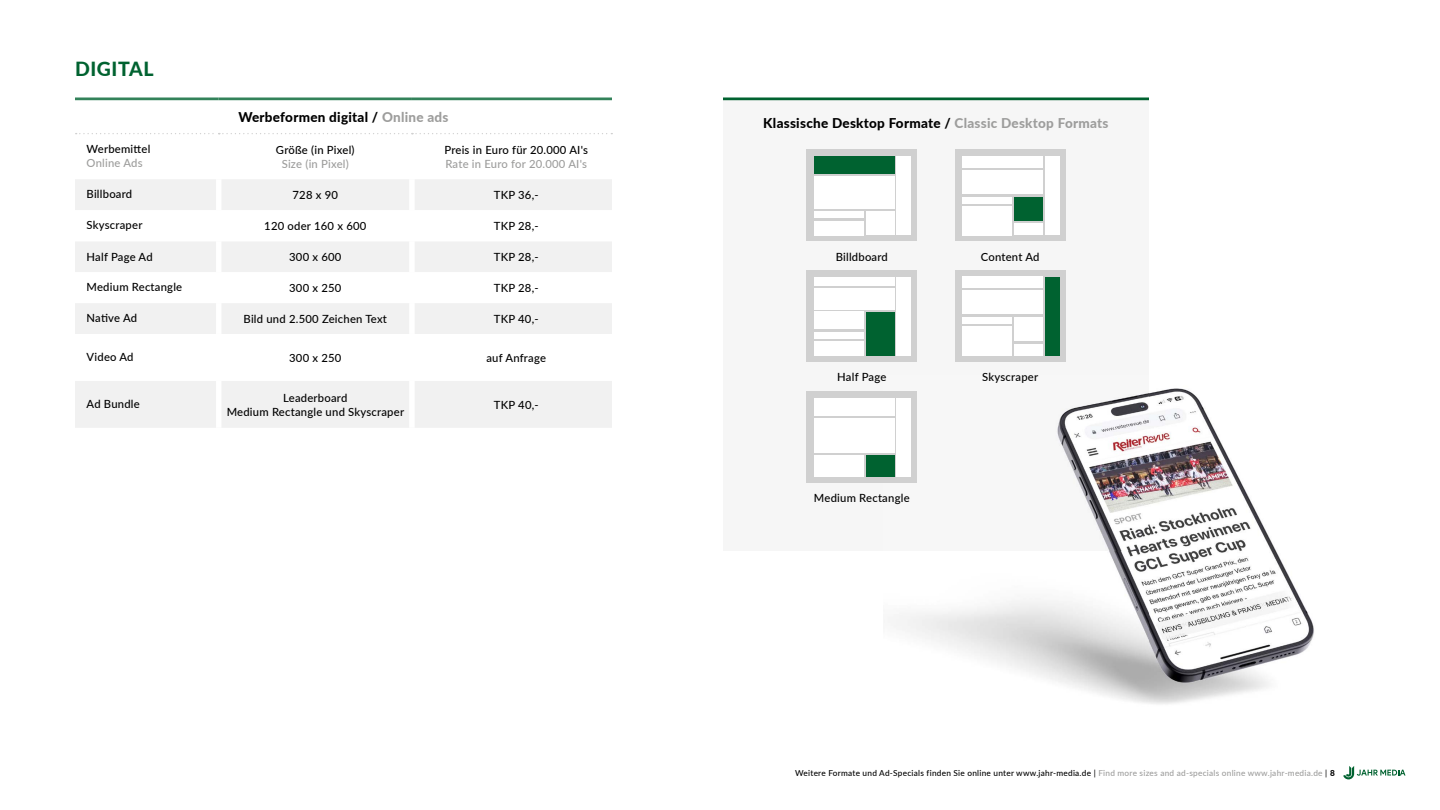
<style>
.page{position:relative;width:1440px;height:810px;background:#fff}
.page>*{position:absolute;margin:0;border:0;box-sizing:border-box;transform-origin:0 0}
.t1{font:800 19.5px "Lato";letter-spacing:.03em;color:#006230}
.t2{font:800 13.5px "Lato";letter-spacing:.02em;color:#000}
.t3{font:500 11.25px/13.5px "Lato";letter-spacing:.02em;color:#000;text-align:center}
.t4{font:500 11.25px "Lato";letter-spacing:.02em;color:#9d9d9c}
.t5{font:500 8.25px "Lato";letter-spacing:.03em;color:#000}
.s1{color:#9d9d9c}
.s2{font-weight:800}
</style>
<div class="page">
<div style="left:723px;top:99px;width:426px;height:451px;background:#f6f6f6"></div>
<div style="left:75px;top:179px;width:537px;height:249px;background:#f1f1f1"></div>
<svg style="left:75px;top:210px;width:537px;height:171px"></svg>
<div style="left:216px;top:179px;width:5px;height:31px;background:#fff"></div>
<div style="left:409px;top:179px;width:6px;height:31px;background:#fff"></div>
<div style="left:216px;top:210px;width:5px;height:31px;background:#fff"></div>
<div style="left:409px;top:210px;width:6px;height:31px;background:#fff"></div>
<div style="left:216px;top:241px;width:5px;height:31px;background:#fff"></div>
<div style="left:409px;top:241px;width:6px;height:31px;background:#fff"></div>
<div style="left:216px;top:272px;width:5px;height:31px;background:#fff"></div>
<div style="left:409px;top:272px;width:6px;height:31px;background:#fff"></div>
<div style="left:216px;top:303px;width:5px;height:31px;background:#fff"></div>
<div style="left:409px;top:303px;width:6px;height:31px;background:#fff"></div>
<div style="left:216px;top:334px;width:5px;height:47px;background:#fff"></div>
<div style="left:409px;top:334px;width:6px;height:47px;background:#fff"></div>
<div style="left:216px;top:381px;width:5px;height:47px;background:#fff"></div>
<div style="left:409px;top:381px;width:6px;height:47px;background:#fff"></div>
<hr style="left:75px;top:98px;width:144px;height:2px;background:#33825a">
<hr style="left:219px;top:98px;width:193px;height:2px;background:#33825a">
<hr style="left:412px;top:98px;width:200px;height:2px;background:#33825a">
<svg style="left:76px;top:133px;width:536px;height:1px"></svg>
<hr style="left:723px;top:97px;width:426px;height:3px;background:#006230">
<img style="left:883px;top:388px;width:431px;height:316px">
<div style="left:807px;top:391px;width:110px;height:91px;background:#d0d0d0"></div>
<div style="left:814px;top:418px;width:80px;height:35px;background:#fff"></div>
<div style="left:814px;top:455px;width:49px;height:22px;background:#fff"></div>
<div style="left:866px;top:455px;width:28px;height:22px;background:#006230"></div>
<div style="left:897px;top:398px;width:14px;height:79px;background:#fff"></div>
<div style="left:814px;top:398px;width:80px;height:18px;background:#fff"></div>
<div style="left:955px;top:270px;width:110px;height:91px;background:#d0d0d0"></div>
<div style="left:963px;top:277px;width:80px;height:11px;background:#fff"></div>
<div style="left:963px;top:291px;width:80px;height:23px;background:#fff"></div>
<div style="left:963px;top:317px;width:49px;height:7px;background:#fff"></div>
<div style="left:963px;top:326px;width:49px;height:29px;background:#fff"></div>
<div style="left:1015px;top:317px;width:28px;height:24px;background:#fff"></div>
<div style="left:1045px;top:277px;width:14px;height:78px;background:#006230"></div>
<div style="left:1015px;top:344px;width:28px;height:11px;background:#fff"></div>
<div style="left:807px;top:270px;width:110px;height:91px;background:#d0d0d0"></div>
<div style="left:814px;top:288px;width:80px;height:21px;background:#fff"></div>
<div style="left:814px;top:332px;width:49px;height:7px;background:#fff"></div>
<div style="left:814px;top:341px;width:49px;height:14px;background:#fff"></div>
<div style="left:814px;top:312px;width:49px;height:17px;background:#fff"></div>
<div style="left:866px;top:312px;width:28px;height:43px;background:#006230"></div>
<div style="left:897px;top:277px;width:14px;height:78px;background:#fff"></div>
<div style="left:814px;top:277px;width:80px;height:9px;background:#fff"></div>
<div style="left:807px;top:150px;width:110px;height:91px;background:#d0d0d0"></div>
<div style="left:814px;top:177px;width:80px;height:32px;background:#fff"></div>
<div style="left:814px;top:211px;width:49px;height:7px;background:#fff"></div>
<div style="left:814px;top:221px;width:49px;height:14px;background:#fff"></div>
<div style="left:866px;top:211px;width:28px;height:24px;background:#fff"></div>
<div style="left:897px;top:156px;width:14px;height:79px;background:#fff"></div>
<div style="left:814px;top:156px;width:80px;height:18px;background:#006230"></div>
<div style="left:955px;top:150px;width:110px;height:91px;background:#d0d0d0"></div>
<div style="left:963px;top:156px;width:80px;height:12px;background:#fff"></div>
<div style="left:963px;top:171px;width:80px;height:23px;background:#fff"></div>
<div style="left:963px;top:197px;width:49px;height:7px;background:#fff"></div>
<div style="left:963px;top:206px;width:49px;height:29px;background:#fff"></div>
<div style="left:1015px;top:197px;width:28px;height:24px;background:#006230"></div>
<div style="left:1045px;top:156px;width:14px;height:79px;background:#fff"></div>
<div style="left:1015px;top:224px;width:28px;height:11px;background:#fff"></div>
<svg style="left:1343px;top:766px;width:63px;height:13px"></svg>
<h1 class="t1" style="left:75px;top:54px;width:80px">DIGITAL</h1>
<p class="t3" style="left:87px;top:142px;width:65px">Werbemittel</p>
<p class="t4" style="left:87px;top:154px;width:58px">Online Ads</p>
<p class="t2" style="left:238px;top:107px;width:212px">Werbeformen digital / <span class="s1">Online ads</span></p>
<p class="t3" style="left:276px;top:143px;width:80px">Größe (in Pixel)</p>
<p class="t4" style="left:282px;top:156px;width:69px">Size (in Pixel)</p>
<p class="t3" style="left:444px;top:143px;width:145px">Preis in Euro für 20.000 AI's</p>
<p class="t4" style="left:445px;top:156px;width:143px">Rate in Euro for 20.000 AI's</p>
<p class="t3" style="left:87px;top:187px;width:47px">Billboard</p>
<p class="t3" style="left:293px;top:188px;width:47px">728 x 90</p>
<p class="t3" style="left:494px;top:188px;width:46px">TKP 36,-</p>
<p class="t3" style="left:87px;top:218px;width:57px">Skyscraper</p>
<p class="t3" style="left:264px;top:219px;width:104px">120 oder 160 x 600</p>
<p class="t3" style="left:494px;top:219px;width:46px">TKP 28,-</p>
<p class="t3" style="left:87px;top:249px;width:68px">Half Page Ad</p>
<p class="t3" style="left:289px;top:250px;width:54px">300 x 600</p>
<p class="t3" style="left:494px;top:250px;width:46px">TKP 28,-</p>
<p class="t3" style="left:87px;top:280px;width:97px">Medium Rectangle</p>
<p class="t3" style="left:289px;top:281px;width:54px">300 x 250</p>
<p class="t3" style="left:494px;top:281px;width:46px">TKP 28,-</p>
<p class="t3" style="left:87px;top:311px;width:52px">Native Ad</p>
<p class="t3" style="left:244px;top:312px;width:145px">Bild und 2.500 Zeichen Text</p>
<p class="t3" style="left:494px;top:312px;width:46px">TKP 40,-</p>
<p class="t3" style="left:87px;top:350px;width:48px">Video Ad</p>
<p class="t3" style="left:289px;top:351px;width:54px">300 x 250</p>
<p class="t3" style="left:486px;top:351px;width:61px">auf Anfrage</p>
<p class="t3" style="left:87px;top:397px;width:55px">Ad Bundle</p>
<p class="t3" style="left:227px;top:391px;width:179px">Leaderboard<br>Medium Rectangle und Skyscraper</p>
<p class="t3" style="left:494px;top:398px;width:46px">TKP 40,-</p>
<p class="t2" style="left:763px;top:113px;width:347px">Klassische Desktop Formate / <span class="s1">Classic Desktop Formats</span></p>
<p class="t3" style="left:836px;top:250px;width:54px">Billdboard</p>
<p class="t3" style="left:981px;top:250px;width:60px">Content Ad</p>
<p class="t3" style="left:837px;top:370px;width:51px">Half Page</p>
<p class="t3" style="left:982px;top:370px;width:57px">Skyscraper</p>
<p class="t3" style="left:814px;top:491px;width:97px">Medium Rectangle</p>
<p class="t5" style="left:795px;top:767px;width:541px">Weitere Formate und Ad-Specials finden Sie online unter www.jahr-media.de | <span class="s1">Find more sizes and ad-specials online www.jahr-media.de</span> | <span class="s2">8</span></p>
</div>
